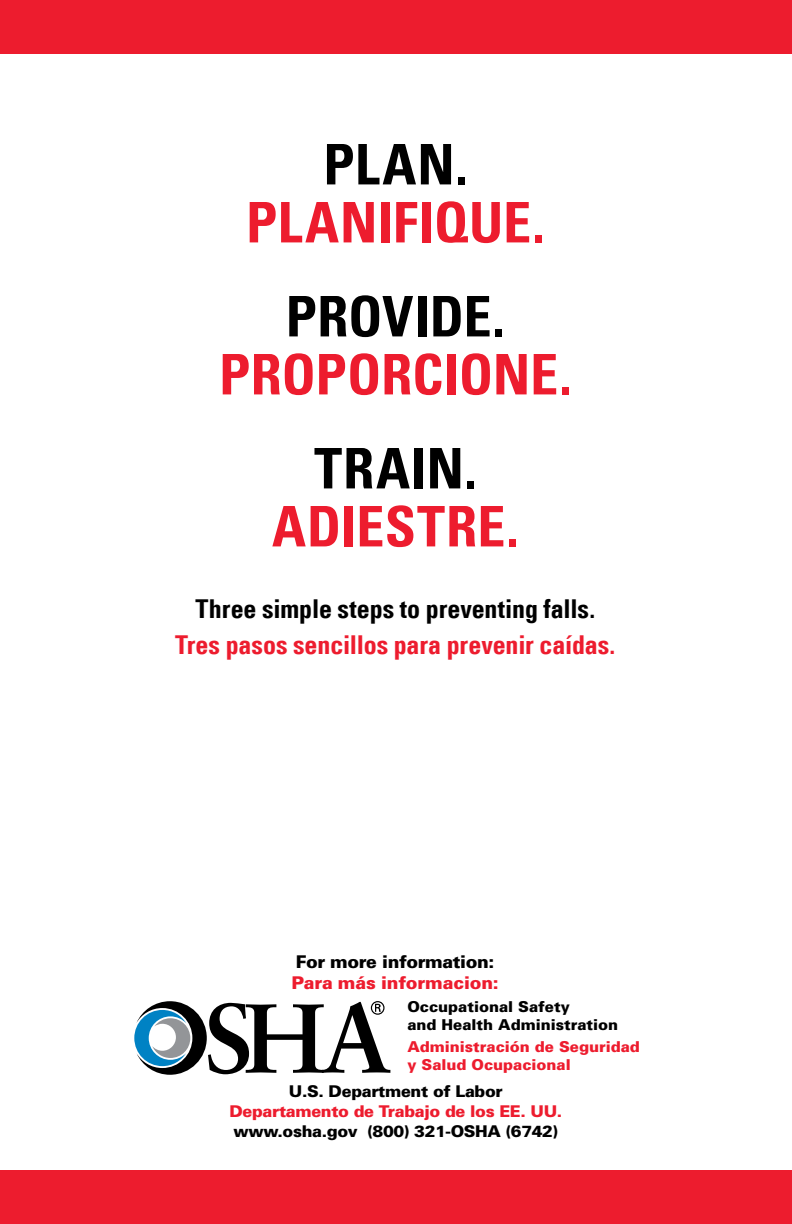
<style>
.page{position:relative;width:792px;height:1224px;background:#fff}
.page>*{position:absolute;margin:0;border:0;box-sizing:border-box;transform-origin:0 0}
.Subhead_centered{font:700 condensed 56px/58px "Univers";letter-spacing:.005em;color:#ed1c2e;text-align:center}
.Subhead_centered-2{font:700 condensed 26px/36px "Univers";letter-spacing:-.005em;color:#ed1c2e;text-align:center}
.t1{font:900 17.6px "Univers";letter-spacing:-.02em;color:#000}
.t2{font:900 17.6px "Univers";letter-spacing:-.005em;color:#ed1c2e}
.t3{font:900 16.2px "Univers";letter-spacing:-.02em;color:#000}
.t4{font:900 16.2px "Univers";letter-spacing:-.02em;color:#ed1c2e}
.t5{font:900 15px "Univers";color:#ed1c2e}
.t6{font:900 15px "Univers";color:#000}
.s1{color:#000}
</style>
<div class="page">
<svg style="left:134px;top:1001px;width:256px;height:74px"></svg>
<div style="left:0;top:1170px;width:792px;height:54px;background:#ed1c2e"></div>
<div style="left:0;top:0;width:792px;height:54px;background:#ed1c2e"></div>
<p class="Subhead_centered" style="left:246px;top:135px;width:300px"><span class="s1">PLAN.<br></span>PLANIFIQUE.</p>
<p class="Subhead_centered" style="left:219px;top:287px;width:354px"><span class="s1">PROVIDE.<br></span>PROPORCIONE.</p>
<p class="Subhead_centered" style="left:272px;top:439px;width:248px"><span class="s1">TRAIN.<br></span>ADIESTRE.</p>
<p class="Subhead_centered-2" style="left:175px;top:591px;width:442px"><span class="s1">Three simple steps to preventing falls.<br></span>Tres pasos sencillos para prevenir caídas.</p>
<p class="t1" style="left:296px;top:951px;width:200px">For more information:</p>
<p class="t2" style="left:291px;top:972px;width:209px">Para más informacion:</p>
<p class="t6" style="left:407px;top:998px;width:164px">Occupational Safety</p>
<p class="t6" style="left:407px;top:1016px;width:212px">and Health Administration</p>
<p class="t5" style="left:407px;top:1038px;width:234px">Administración de Seguridad</p>
<p class="t5" style="left:407px;top:1056px;width:165px">y Salud Ocupacional</p>
<p class="t3" style="left:289px;top:1081px;width:215px">U.S. Department of Labor</p>
<p class="t4" style="left:229px;top:1101px;width:334px">Departamento de Trabajo de los EE. UU.</p>
<p class="t3" style="left:234px;top:1121px;width:326px">www.osha.gov (800) 321-OSHA (6742)</p>
</div>
